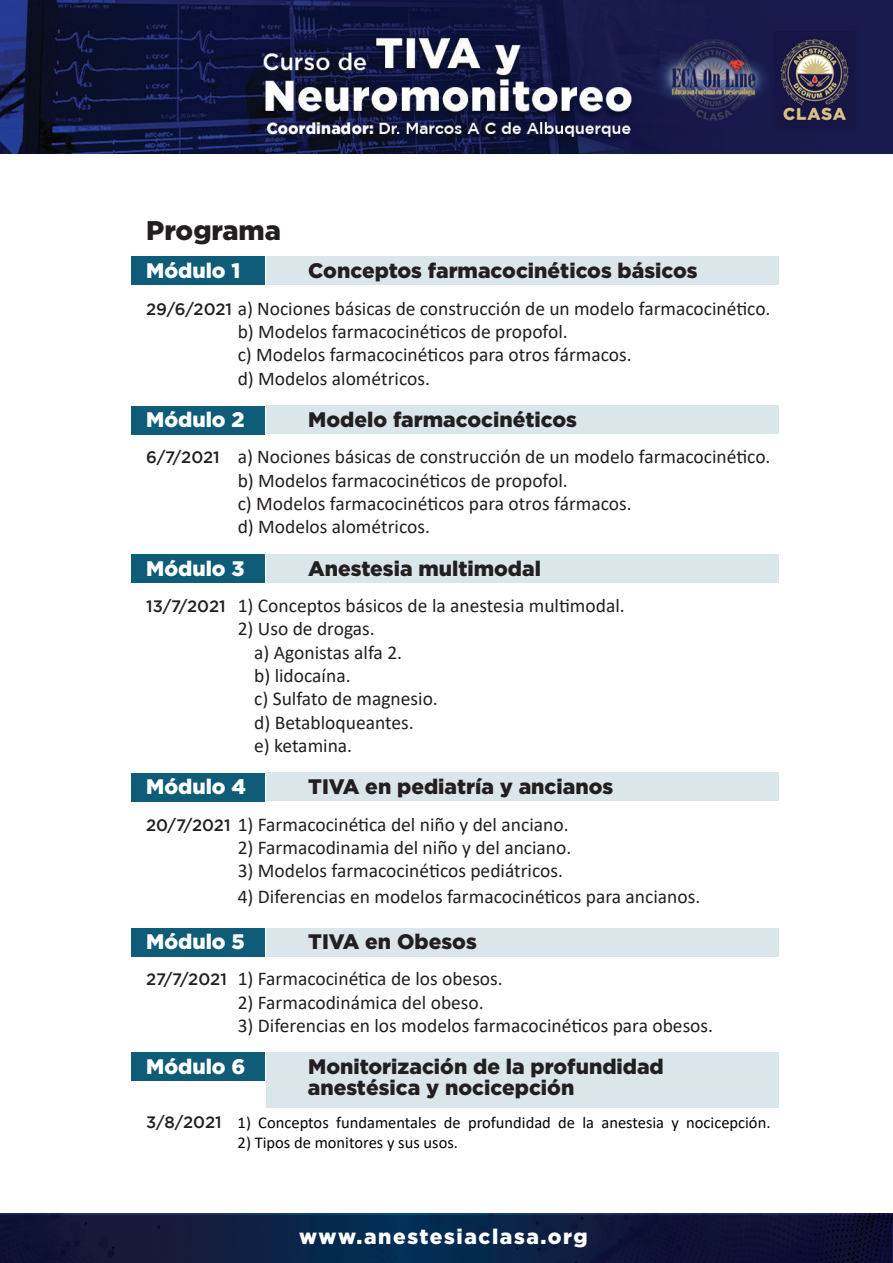
<style>
.page{position:relative;width:893px;height:1263px;background:#fff}
.page>*{position:absolute;margin:0;border:0;box-sizing:border-box;transform-origin:0 0}
.t1{font:900 27px "Gotham";color:#231f20}
.t2{font:900 21px/21px "Gotham";color:#231f20}
.t3{font:900 21px "Gotham";color:#fff}
.t4{font:900 21px "Gotham";letter-spacing:.075em;color:#fff}
.t5{font:19.5px/23.4px "Calibri";color:#231f20}
.t6{font:16.5px "Calibri";color:#040503}
.s1{font-family:"Gotham";font-weight:500;font-size:16.5px}
.s2{font-family:"Gotham";font-weight:500;color:#231f20}
</style>
<div class="page">
<img style="left:0;top:1214px;width:893px;height:49px">
<img style="left:0;top:1215px;width:891px;height:48px">
<img style="left:0;top:0;width:893px;height:153px">
<div style="left:131px;top:256px;width:133px;height:29px;background:#0f5c78"></div>
<div style="left:267px;top:256px;width:512px;height:29px;background:#dbe6ea"></div>
<div style="left:131px;top:406px;width:133px;height:29px;background:#0f5c78"></div>
<div style="left:267px;top:405px;width:512px;height:29px;background:#dbe6ea"></div>
<div style="left:131px;top:554px;width:133px;height:29px;background:#0f5c78"></div>
<div style="left:267px;top:554px;width:512px;height:29px;background:#dbe6ea"></div>
<div style="left:131px;top:773px;width:133px;height:29px;background:#0f5c78"></div>
<div style="left:267px;top:772px;width:512px;height:29px;background:#dbe6ea"></div>
<div style="left:131px;top:928px;width:133px;height:29px;background:#0f5c78"></div>
<div style="left:267px;top:928px;width:512px;height:29px;background:#dbe6ea"></div>
<div style="left:131px;top:1052px;width:133px;height:29px;background:#0f5c78"></div>
<div style="left:267px;top:1052px;width:512px;height:55px;background:#dbe6ea"></div>
<h1 class="t1" style="left:146px;top:215px;width:136px">Programa</h1>
<p class="t3" style="left:146px;top:259px;width:96px">Módulo 1</p>
<p class="t2" style="left:308px;top:260px;width:391px">Conceptos farmacocinéticos básicos</p>
<p class="t5" style="left:238px;top:296px;width:534px;text-indent:-92px"><span class="s1">29/6/2021</span> a) Nociones básicas de construcción de un modelo farmacocinético. b) Modelos farmacocinéticos de propofol.<br>c) Modelos farmacocinéticos para otros fármacos.<br>d) Modelos alométricos.</p>
<p class="t3" style="left:146px;top:407px;width:100px">Módulo 2</p>
<p class="t2" style="left:308px;top:408px;width:270px">Modelo farmacocinéticos</p>
<p class="t5" style="left:238px;top:444px;width:534px;text-indent:-92px"><span class="s1">6/7/2021</span> a) Nociones básicas de construcción de un modelo farmacocinético. b) Modelos farmacocinéticos de propofol.<br>c) Modelos farmacocinéticos para otros fármacos.<br>d) Modelos alométricos.</p>
<p class="t3" style="left:146px;top:556px;width:100px">Módulo 3</p>
<p class="t2" style="left:308px;top:557px;width:234px">Anestesia multimodal</p>
<p class="t5" style="left:146px;top:593px;width:480px"><span class="s1">13/7/2021</span> 1) Conceptos básicos de la anestesia multimodal.</p>
<p class="t5" style="left:254px;top:616px;width:185px;text-indent:-16px">2) Uso de drogas.<br>a) Agonistas alfa 2.<br>b) lidocaína.<br>c) Sulfato de magnesio. d) Betabloqueantes.<br>e) ketamina.</p>
<p class="t3" style="left:146px;top:775px;width:101px">Módulo 4</p>
<p class="t2" style="left:308px;top:776px;width:307px">TIVA en pediatría y ancianos</p>
<p class="t5" style="left:146px;top:812px;width:424px"><span class="s1">20/7/2021</span> 1) Farmacocinética del niño y del anciano.</p>
<p class="t5" style="left:238px;top:835px;width:335px">2) Farmacodinamia del niño y del anciano.</p>
<p class="t5" style="left:238px;top:859px;width:327px">3) Modelos farmacocinéticos pediátricos.</p>
<p class="t5" style="left:238px;top:884px;width:464px">4) Diferencias en modelos farmacocinéticos para ancianos.</p>
<p class="t3" style="left:146px;top:929px;width:100px">Módulo 5</p>
<p class="t2" style="left:308px;top:930px;width:170px">TIVA en Obesos</p>
<p class="t5" style="left:146px;top:966px;width:358px"><span class="s1">27/7/2021</span> 1) Farmacocinética de los obesos.</p>
<p class="t5" style="left:238px;top:990px;width:248px">2) Farmacodinámica del obeso.</p>
<p class="t5" style="left:238px;top:1013px;width:477px">3) Diferencias en los modelos farmacocinéticos para obesos.</p>
<p class="t3" style="left:146px;top:1054px;width:101px">Módulo 6</p>
<p class="t2" style="left:308px;top:1056px;width:358px">Monitorización de la profundidad anestésica y nocicepción</p>
<p class="t6" style="left:146px;top:1111px;width:626px"><span class="s2">3/8/2021</span> 1) Conceptos fundamentales de profundidad de la anestesia y nocicepción.</p>
<p class="t6" style="left:238px;top:1130px;width:222px">2) Tipos de monitores y sus usos.</p>
<p class="t4" style="left:299px;top:1224px;width:290px">www.anestesiaclasa.org</p>
</div>
